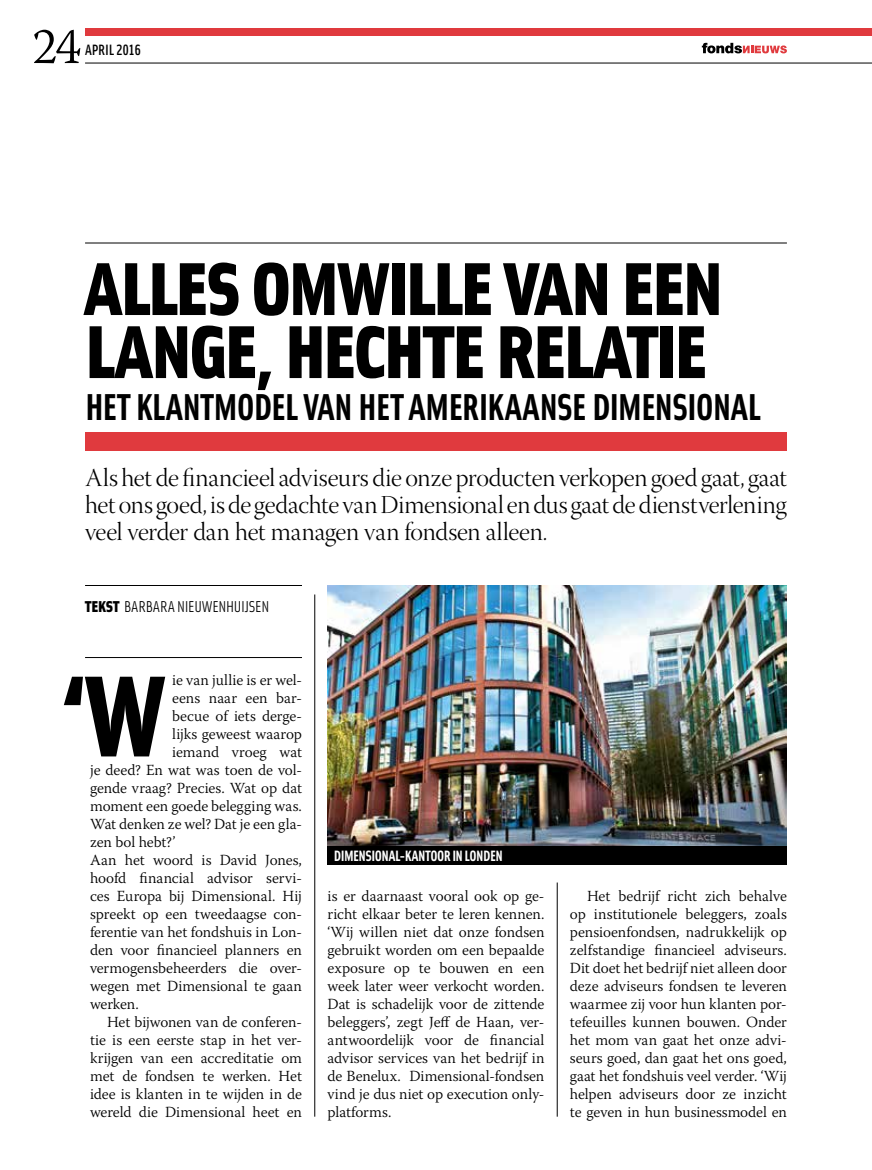
<style>
.page{position:relative;width:872px;height:1170px;background:#fff}
.page>*{position:absolute;margin:0;border:0;box-sizing:border-box;transform-origin:0 0}
.t1{font:900 115.5px "Solex";color:#000}
.t2{font:900 75px/63px "Solex";letter-spacing:-.025em;color:#000}
.t3{font:300 51px "Warnock Pro";color:#000}
.t4{font:700 37.5px "Solex";letter-spacing:-.03em;color:#000}
.t5{font:25.5px/27px "Warnock Pro Light Disp";letter-spacing:-.015em;color:#000;text-align:justify}
.t6{font:15.75px "Solex";letter-spacing:-.015em;color:#000}
.t7{font:300 15.3px/18px "Warnock Pro";letter-spacing:-.005em;color:#000;text-align:justify}
.t8{font:700 15px "Solex";letter-spacing:-.035em;color:#fff}
.t9{font:500 15px "Solex";letter-spacing:-.01em;color:#000}
.s1{font-family:"Solex Medium Lining";font-weight:400}
.s2{font-weight:900}
</style>
<div class="page">
<hr style="left:314px;top:594px;width:1px;height:522px;background:#000">
<hr style="left:557px;top:882px;width:1px;height:234px;background:#000">
<div style="left:85px;top:432px;width:702px;height:18px;background:#e03a3e"></div>
<hr style="left:85px;top:243px;width:702px;height:1px;background:#000">
<hr style="left:85px;top:585px;width:217px;height:1px;background:#000">
<img style="left:327px;top:585px;width:460px;height:261px">
<div style="left:327px;top:846px;width:460px;height:18px;background:#000"></div>
<hr style="left:85px;top:657px;width:217px;height:1px;background:#000">
<div style="left:85px;top:29px;width:787px;height:7px;background:#e03a3e"></div>
<svg style="left:702px;top:43px;width:85px;height:10px"></svg>
<hr style="left:85px;top:63px;width:787px;height:1px;background:#000">
<h3 class="t3" style="left:32px;top:16px;width:50px">24</h3>
<p class="t9" style="left:85px;top:40px;width:57px">APRIL <span class="s1">2016</span></p>
<h2 class="t2" style="left:85px;top:253px;width:639px">ALLES OMWILLE VAN EEN<br>LANGE, HECHTE RELATIE</h2>
<h3 class="t4" style="left:85px;top:383px;width:677px">HET KLANTMODEL VAN HET AMERIKAANSE DIMENSIONAL</h3>
<h3 class="t5" style="left:85px;top:467px;width:703px">Als het de financieel adviseurs die onze producten verkopen goed gaat, gaat het ons goed, is de gedachte van Dimensional en dus gaat de dienstverlening veel verder dan het managen van fondsen alleen.</h3>
<p class="t6" style="left:85px;top:597px;width:186px"><span class="s2">TEKST</span> BARBARA NIEUWENHUIJSEN</p>
<p class="t7" style="left:172px;top:670px;width:131px">ie van jullie is er wel-</p>
<p class="t7" style="left:172px;top:688px;width:131px">eens naar een bar-</p>
<p class="t7" style="left:172px;top:706px;width:131px">becue of iets derge-</p>
<p class="t7" style="left:172px;top:724px;width:131px">lijks geweest waarop</p>
<p class="t7" style="left:172px;top:742px;width:131px">iemand vroeg wat</p>
<p class="t7" style="left:90px;top:760px;width:213px">je deed? En wat was toen de vol-</p>
<p class="t7" style="left:90px;top:778px;width:213px">gende vraag? Precies. Wat op dat</p>
<p class="t7" style="left:90px;top:796px;width:213px">moment een goede belegging was.</p>
<p class="t7" style="left:90px;top:814px;width:213px">Wat denken ze wel? Dat je een gla-</p>
<p class="t7" style="left:90px;top:832px;width:87px">zen bol hebt?’</p>
<p class="t7" style="left:90px;top:850px;width:213px">Aan het woord is David Jones,</p>
<p class="t7" style="left:90px;top:868px;width:213px">hoofd financial advisor servi-</p>
<p class="t7" style="left:90px;top:886px;width:213px">ces Europa bij Dimensional. Hij</p>
<p class="t7" style="left:90px;top:904px;width:213px">spreekt op een tweedaagse con-</p>
<p class="t7" style="left:90px;top:922px;width:213px">ferentie van het fondshuis in Lon-</p>
<p class="t7" style="left:90px;top:940px;width:213px">den voor financieel planners en</p>
<p class="t7" style="left:90px;top:958px;width:213px">vermogensbeheerders die over-</p>
<p class="t7" style="left:90px;top:976px;width:213px">wegen met Dimensional te gaan</p>
<p class="t7" style="left:90px;top:994px;width:50px">werken.</p>
<p class="t7" style="left:107px;top:1012px;width:196px">Het bijwonen van de conferen-</p>
<p class="t7" style="left:90px;top:1030px;width:213px">tie is een eerste stap in het ver-</p>
<p class="t7" style="left:90px;top:1048px;width:213px">krijgen van een accreditatie om</p>
<p class="t7" style="left:90px;top:1066px;width:213px">met de fondsen te werken. Het</p>
<p class="t7" style="left:90px;top:1084px;width:213px">idee is klanten in te wijden in de</p>
<p class="t7" style="left:90px;top:1102px;width:213px">wereld die Dimensional heet en</p>
<h1 class="t1" style="left:63px;top:635px;width:104px">‘W</h1>
<p class="t8" style="left:334px;top:845px;width:170px">DIMENSIONAL-KANTOOR IN LONDEN</p>
<p class="t7" style="left:327px;top:886px;width:218px">is er daarnaast vooral ook op ge&shy;richt elkaar beter te leren kennen. ‘Wij willen niet dat onze fondsen gebruikt worden om een bepaalde exposure op te bouwen en een week later weer verkocht worden.<br>Dat is schadelijk voor de zittende beleggers’, zegt Jeff de Haan, ver&shy;antwoordelijk voor de financial advisor services van het bedrijf in de Benelux. Dimensional-fondsen vind je dus niet op execution only&shy;platforms.</p>
<p class="t7" style="left:570px;top:886px;width:218px;text-indent:17px">Het bedrijf richt zich behalve op institutionele beleggers, zoals pensioenfondsen, nadrukkelijk op zelfstandige financieel adviseurs.<br>Dit doet het bedrijf niet alleen door deze adviseurs fondsen te leveren waarmee zij voor hun klanten por&shy;tefeuilles kunnen bouwen. Onder het mom van gaat het onze advi&shy;seurs goed, dan gaat het ons goed, gaat het fondshuis veel verder. ‘Wij helpen adviseurs door ze inzicht te geven in hun businessmodel en</p>
</div>
